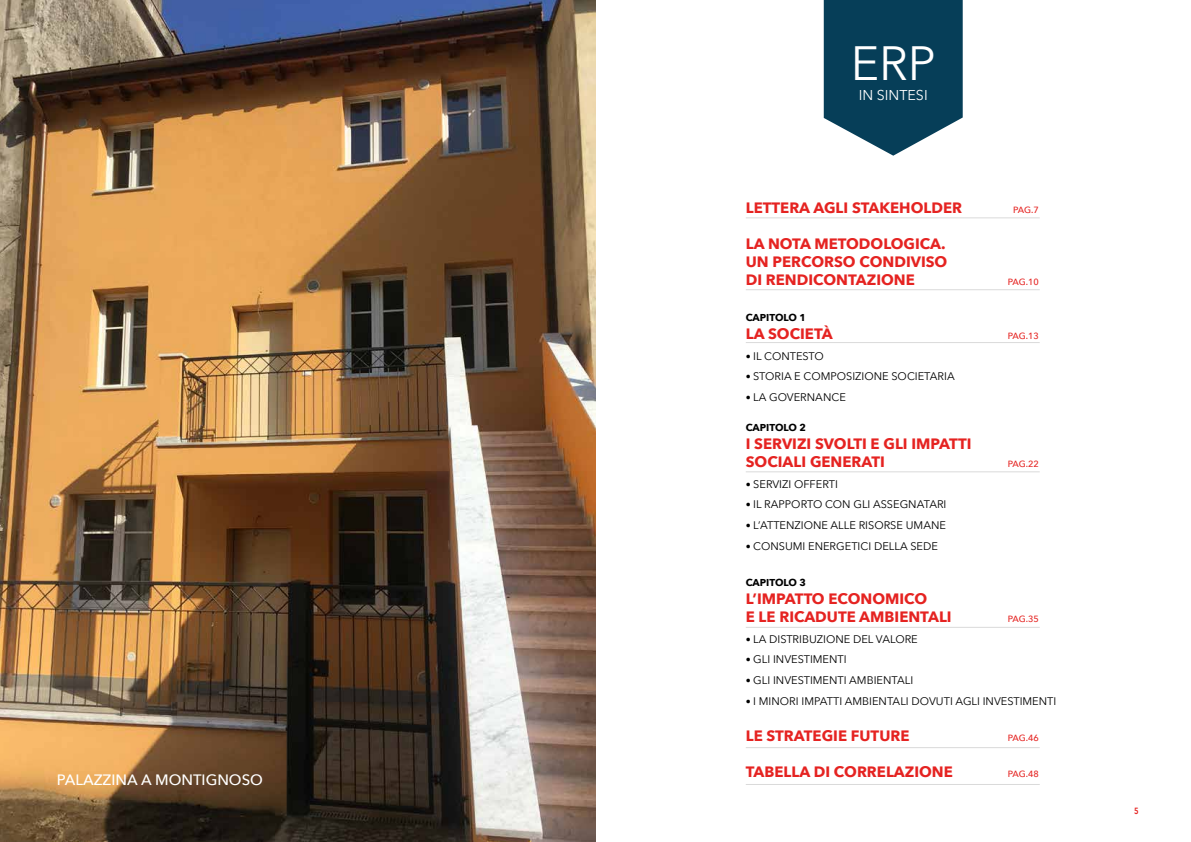
<style>
.page{position:relative;width:1191px;height:842px;background:#fff}
.page>*{position:absolute;margin:0;border:0;box-sizing:border-box;transform-origin:0 0}
.t1{font:48px "Avenir Next";color:#fff}
.t2{font:700 15px/18px "Avenir Next";color:#e52321}
.t3{font:500 15px "Avenir Next";color:#fff}
.t4{font:14.2px "Avenir Next";color:#fff}
.t5{font:11px "Avenir Next";color:#000}
.t6{font:700 10px "Avenir Next";color:#000}
.t7{font:500 9px "Avenir Next";letter-spacing:-.02em;color:#e52321}
.t8{font:600 9px "Avenir Next Condensed";color:#e52321}
.s1{font-weight:500;font-size:10px}
</style>
<div class="page">
<svg style="left:823px;top:0;width:139px;height:156px;background:#25566d"></svg>
<hr style="left:746px;top:217px;width:293px;height:1px;background:#dadada">
<hr style="left:746px;top:289px;width:293px;height:1px;background:#dadada">
<hr style="left:746px;top:342px;width:293px;height:1px;background:#dadada">
<hr style="left:746px;top:471px;width:293px;height:1px;background:#dadada">
<hr style="left:746px;top:627px;width:293px;height:1px;background:#dadada">
<hr style="left:746px;top:747px;width:293px;height:1px;background:#dadada">
<hr style="left:746px;top:784px;width:293px;height:1px;background:#dadada">
<img style="left:0;top:0;width:595px;height:842px">
<h2 class="t3" style="left:57px;top:767px;width:208px">PALAZZINA A MONTIGNOSO</h2>
<h1 class="t1" style="left:850px;top:23px;width:87px">ERP</h1>
<p class="t4" style="left:858px;top:83px;width:70px">IN SINTESI</p>
<h2 class="t2" style="left:746px;top:199px;width:218px">LETTERA AGLI STAKEHOLDER</h2>
<p class="t7" style="left:1013px;top:202px;width:27px">PAG.7</p>
<h2 class="t2" style="left:746px;top:235px;width:203px">LA NOTA METODOLOGICA.<br>UN PERCORSO CONDIVISO<br>DI RENDICONTAZIONE</h2>
<p class="t7" style="left:1007px;top:274px;width:33px">PAG.10</p>
<p class="t6" style="left:746px;top:309px;width:62px">CAPITOLO 1</p>
<h2 class="t2" style="left:746px;top:325px;width:89px">LA SOCIETÀ</h2>
<p class="t7" style="left:1007px;top:328px;width:33px">PAG.13</p>
<p class="t5" style="left:746px;top:347px;width:80px"><span class="s1">•</span> IL CONTESTO</p>
<p class="t5" style="left:746px;top:367px;width:210px"><span class="s1">•</span> STORIA E COMPOSIZIONE SOCIETARIA</p>
<p class="t5" style="left:746px;top:388px;width:102px"><span class="s1">•</span> LA GOVERNANCE</p>
<p class="t6" style="left:746px;top:419px;width:62px">CAPITOLO 2</p>
<h2 class="t2" style="left:746px;top:435px;width:227px">I SERVIZI SVOLTI E GLI IMPATTI<br>SOCIALI GENERATI</h2>
<p class="t7" style="left:1007px;top:456px;width:33px">PAG.22</p>
<p class="t5" style="left:746px;top:475px;width:94px"><span class="s1">•</span> SERVIZI OFFERTI</p>
<p class="t5" style="left:746px;top:495px;width:202px"><span class="s1">•</span> IL RAPPORTO CON GLI ASSEGNATARI</p>
<p class="t5" style="left:746px;top:516px;width:202px"><span class="s1">•</span> L’ATTENZIONE ALLE RISORSE UMANE</p>
<p class="t5" style="left:746px;top:537px;width:194px"><span class="s1">•</span> CONSUMI ENERGETICI DELLA SEDE</p>
<p class="t6" style="left:746px;top:574px;width:62px">CAPITOLO 3</p>
<h2 class="t2" style="left:746px;top:589px;width:207px">L’IMPATTO ECONOMICO<br>E LE RICADUTE AMBIENTALI</h2>
<p class="t7" style="left:1007px;top:611px;width:33px">PAG.35</p>
<p class="t5" style="left:746px;top:629px;width:173px"><span class="s1">•</span> LA DISTRIBUZIONE DEL VALORE</p>
<p class="t5" style="left:746px;top:650px;width:102px"><span class="s1">•</span> GLI INVESTIMENTI</p>
<p class="t5" style="left:746px;top:671px;width:169px"><span class="s1">•</span> GLI INVESTIMENTI AMBIENTALI</p>
<p class="t5" style="left:746px;top:691px;width:312px"><span class="s1">•</span> I MINORI IMPATTI AMBIENTALI DOVUTI AGLI INVESTIMENTI</p>
<h2 class="t2" style="left:746px;top:726px;width:165px">LE STRATEGIE FUTURE</h2>
<p class="t7" style="left:1007px;top:730px;width:33px">PAG.46</p>
<h2 class="t2" style="left:746px;top:762px;width:209px">TABELLA DI CORRELAZIONE</h2>
<p class="t7" style="left:1007px;top:766px;width:33px">PAG.48</p>
<p class="t8" style="left:1134px;top:803px;width:6px">5</p>
</div>
